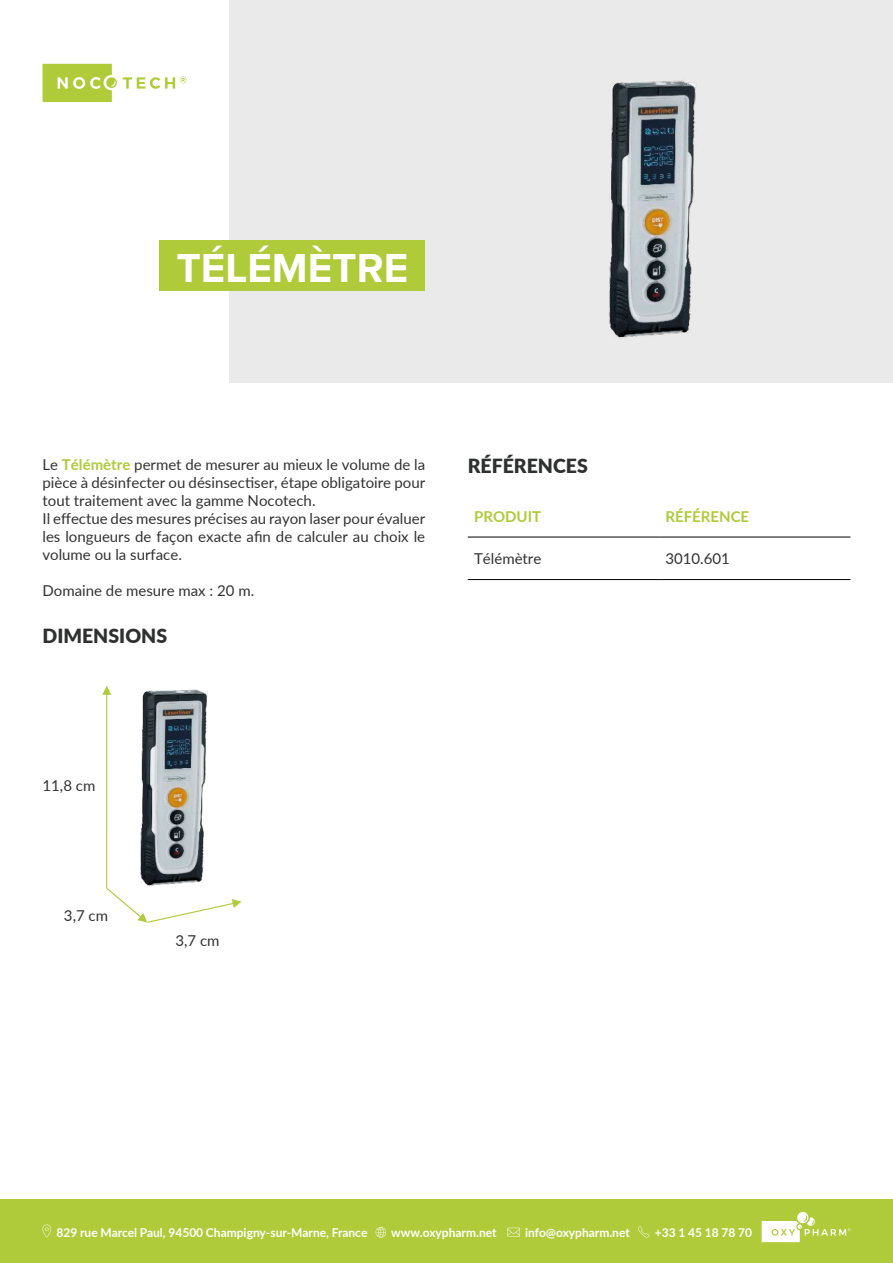
<style>
.page{position:relative;width:893px;height:1263px;background:#fff}
.page>*{position:absolute;margin:0;border:0;box-sizing:border-box;transform-origin:0 0}
.t1{font:700 42px "Proxima Nova";color:#fff}
.t2{font:900 19.5px "Lato";color:#2f3030}
.t3{font:15px/18px "Lato";color:#333232}
.t4{font:700 15px "Lato";color:#afcb3a}
.t5{font:700 12.3px "Lato";color:#fff}
.s1{font-weight:700;color:#afcb3a}
</style>
<div class="page">
<div style="left:0;top:1199px;width:893px;height:64px;background:#afcb3a"></div>
<svg style="left:42px;top:1224px;width:9px;height:13px"></svg>
<svg style="left:376px;top:1227px;width:10px;height:10px"></svg>
<svg style="left:507px;top:1228px;width:13px;height:8px"></svg>
<svg style="left:638px;top:1226px;width:11px;height:11px"></svg>
<svg style="left:762px;top:1212px;width:88px;height:30px"></svg>
<div style="left:229px;top:0;width:664px;height:383px;background:#eaeaea"></div>
<svg style="left:43px;top:64px;width:144px;height:38px"></svg>
<div style="left:159px;top:240px;width:266px;height:50px;background:#afcb3a"></div>
<img style="left:609px;top:80px;width:87px;height:258px">
<hr style="left:468px;top:537px;width:191px;height:1px;background:#000">
<hr style="left:659px;top:537px;width:191px;height:1px;background:#000">
<hr style="left:468px;top:579px;width:191px;height:1px;background:#000">
<hr style="left:659px;top:579px;width:191px;height:1px;background:#000">
<svg style="left:102px;top:686px;width:140px;height:237px"></svg>
<img style="left:134px;top:687px;width:79px;height:201px">
<h1 class="t1" style="left:176px;top:237px;width:233px">TÉLÉMÈTRE</h1>
<p class="t3" style="left:43px;top:455px;width:384px">Le <span class="s1">Télémètre</span> permet de mesurer au mieux le volume de la pièce à désinfecter ou désinsectiser, étape obligatoire pour tout traitement avec la gamme Nocotech.<br>Il effectue des mesures précises au rayon laser pour évaluer les longueurs de façon exacte afin de calculer au choix le volume ou la surface.</p>
<p class="t3" style="left:43px;top:581px;width:213px">Domaine de mesure max : 20 m.</p>
<h2 class="t2" style="left:43px;top:621px;width:126px">DIMENSIONS</h2>
<h2 class="t2" style="left:468px;top:451px;width:122px">RÉFÉRENCES</h2>
<p class="t4" style="left:474px;top:505px;width:69px">PRODUIT</p>
<p class="t4" style="left:665px;top:505px;width:85px">RÉFÉRENCE</p>
<p class="t3" style="left:474px;top:549px;width:69px">Télémètre</p>
<p class="t3" style="left:665px;top:549px;width:66px">3010.601</p>
<p class="t3" style="left:43px;top:776px;width:54px">11,8 cm</p>
<p class="t3" style="left:64px;top:906px;width:46px">3,7 cm</p>
<p class="t3" style="left:175px;top:930px;width:46px">3,7 cm</p>
<p class="t5" style="left:57px;top:1223px;width:312px">829 rue Marcel Paul, 94500 Champigny-sur-Marne, France</p>
<p class="t5" style="left:391px;top:1223px;width:107px">www.oxypharm.net</p>
<p class="t5" style="left:525px;top:1223px;width:106px">info@oxypharm.net</p>
<p class="t5" style="left:655px;top:1223px;width:99px">+33 1 45 18 78 70</p>
</div>
